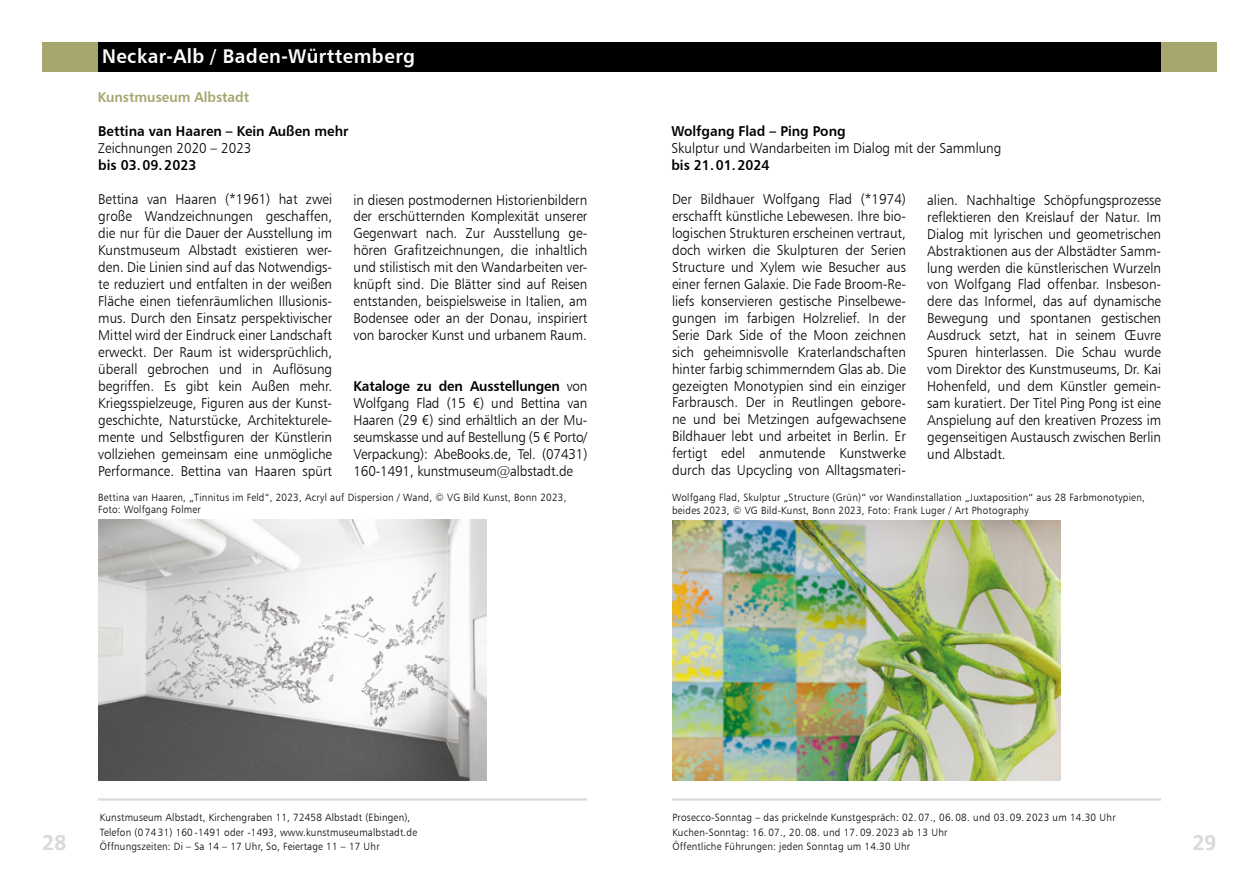
<style>
.page{position:relative;width:1259px;height:893px;background:#fff}
.page>*{position:absolute;margin:0;border:0;box-sizing:border-box;transform-origin:0 0}
.t1{font:700 21px "Frutiger BSK";color:#dadada}
.t2{font:19.8px "Humanist 777 BT Bold B";letter-spacing:.025em;color:#fff;scale:.95 1}
.t3{font:14.25px/17px "Humanist 777 BT Light B";color:#000;text-align:justify;scale:.95 1}
.t4{font:14.25px "Humanist 777 BT Bold B";color:#000;scale:.95 1}
.t5{font:14.25px "Humanist 777 BT Bold B";color:#a5a56e;scale:.95 1}
.t6{font:10.5px/14.9px "Humanist 777 BT Light B";letter-spacing:.025em;color:#000;scale:.95 1}
.s1{font-family:"Humanist 777 BT Light B"}
</style>
<div class="page">
<hr style="left:98px;top:798px;width:489px;height:2px;background:#dadada">
<hr style="left:672px;top:798px;width:489px;height:2px;background:#dadada">
<div style="left:98px;top:43px;width:531px;height:29px;background:#000"></div>
<div style="left:629px;top:43px;width:532px;height:29px;background:#000"></div>
<div style="left:43px;top:43px;width:55px;height:29px;background:#a5a56e"></div>
<img style="left:98px;top:520px;width:388px;height:261px">
<img style="left:672px;top:520px;width:388px;height:261px">
<div style="left:1161px;top:43px;width:55px;height:29px;background:#a5a56e"></div>
<h2 class="t2" style="left:102px;top:44px;width:331px">Neckar-Alb / Baden-Württemberg</h2>
<p class="t5" style="left:98px;top:88px;width:161px">Kunstmuseum Albstadt</p>
<p class="t4" style="left:98px;top:122px;width:265px">Bettina van Haaren – Kein Außen mehr</p>
<p class="t3" style="left:98px;top:139px;width:163px">Zeichnungen 2020 – 2023</p>
<p class="t4" style="left:98px;top:156px;width:105px">bis 03.09.2023</p>
<p class="t3" style="left:98px;top:191px;width:248px">Bettina van Haaren (*1961) hat zwei große Wandzeichnungen geschaffen, die nur für die Dauer der Ausstellung im Kunstmuseum Albstadt existieren wer&shy;den. Die Linien sind auf das Notwendigs&shy;te reduziert und entfalten in der weißen Fläche einen tiefenräumlichen Illusionis&shy;mus. Durch den Einsatz perspektivischer Mittel wird der Eindruck einer Landschaft erweckt. Der Raum ist widersprüchlich, überall gebrochen und in Auflösung begriffen. Es gibt kein Außen mehr.<br>Kriegsspielzeuge, Figuren aus der Kunst&shy;geschichte, Naturstücke, Architekturele&shy;mente und Selbstfiguren der Künstlerin vollziehen gemeinsam eine unmögliche Performance. Bettina van Haaren spürt</p>
<p class="t6" style="left:98px;top:491px;width:494px;line-height:12.8px">Bettina van Haaren, „Tinnitus im Feld“, 2023, Acryl auf Dispersion / Wand, © VG Bild Kunst, Bonn 2023,<br>Foto: Wolfgang Folmer</p>
<p class="t3" style="left:353px;top:191px;width:248px">in diesen postmodernen Historienbildern der erschütternden Komplexität unserer Gegenwart nach. Zur Ausstellung ge&shy;hören Grafitzeichnungen, die inhaltlich und stilistisch mit den Wandarbeiten ver&shy;knüpft sind. Die Blätter sind auf Reisen entstanden, beispielsweise in Italien, am Bodensee oder an der Donau, inspiriert von barocker Kunst und urbanem Raum.</p>
<p class="t4" style="left:353px;top:377px;width:248px">Kataloge zu den Ausstellungen <span class="s1">von</span></p>
<p class="t3" style="left:353px;top:394px;width:248px">Wolfgang Flad (15 €) und Bettina van Haaren (29 €) sind erhältlich an der Mu&shy;seumskasse und auf Bestellung (5 € Porto/ Verpackung): AbeBooks.de, Tel. (07431)<br>160-1491, kunstmuseum@albstadt.de</p>
<p class="t4" style="left:671px;top:122px;width:185px">Wolfgang Flad – Ping Pong</p>
<p class="t3" style="left:671px;top:140px;width:349px">Skulptur und Wandarbeiten im Dialog mit der Sammlung</p>
<p class="t4" style="left:671px;top:156px;width:105px">bis 21.01.2024</p>
<p class="t3" style="left:672px;top:190px;width:248px">Der Bildhauer Wolfgang Flad (*1974) erschafft künstliche Lebewesen. Ihre bio&shy;logischen Strukturen erscheinen vertraut, doch wirken die Skulpturen der Serien Structure und Xylem wie Besucher aus einer fernen Galaxie. Die Fade Broom-Re&shy;liefs konservieren gestische Pinselbewe&shy;gungen im farbigen Holzrelief. In der Serie Dark Side of the Moon zeichnen sich geheimnisvolle Kraterlandschaften hinter farbig schimmerndem Glas ab. Die gezeigten Monotypien sind ein einziger Farbrausch. Der in Reutlingen gebore&shy;ne und bei Metzingen aufgewachsene Bildhauer lebt und arbeitet in Berlin. Er fertigt edel anmutende Kunstwerke durch das Upcycling von Alltagsmateri-</p>
<p class="t3" style="left:927px;top:191px;width:248px">alien. Nachhaltige Schöpfungsprozesse reflektieren den Kreislauf der Natur. Im Dialog mit lyrischen und geometrischen Abstraktionen aus der Albstädter Samm&shy;lung werden die künstlerischen Wurzeln von Wolfgang Flad offenbar. Insbeson&shy;dere das Informel, das auf dynamische Bewegung und spontanen gestischen Ausdruck setzt, hat in seinem Œuvre Spuren hinterlassen. Die Schau wurde vom Direktor des Kunstmuseums, Dr. Kai Hohenfeld, und dem Künstler gemein&shy;sam kuratiert. Der Titel Ping Pong ist eine Anspielung auf den kreativen Prozess im gegenseitigen Austausch zwischen Berlin und Albstadt.</p>
<p class="t6" style="left:672px;top:491px;width:499px;line-height:12.8px">Wolfgang Flad, Skulptur „Structure (Grün)“ vor Wandinstallation „Juxtaposition“ aus 28 Farbmonotypien, beides 2023, © VG Bild-Kunst, Bonn 2023, Foto: Frank Luger / Art Photography</p>
<p class="t6" style="left:100px;top:809px;width:335px">Kunstmuseum Albstadt, Kirchengraben 11, 72458 Albstadt (Ebingen),<br>Telefon (0 74 31) 160 -1491 oder -1493, www.kunstmuseumalbstadt.de<br>Öffnungszeiten: Di – Sa 14 – 17 Uhr, So, Feiertage 11 – 17 Uhr</p>
<p class="t6" style="left:672px;top:809px;width:468px">Prosecco-Sonntag – das prickelnde Kunstgespräch: 02. 07., 06. 08. und 03. 09. 2023 um 14.30 Uhr<br>Kuchen-Sonntag: 16. 07., 20. 08. und 17. 09. 2023 ab 13 Uhr<br>Öffentliche Führungen: jeden Sonntag um 14.30 Uhr</p>
<h1 class="t1" style="left:43px;top:830px;width:25px">28</h1>
<h1 class="t1" style="left:1192px;top:830px;width:25px">29</h1>
</div>
